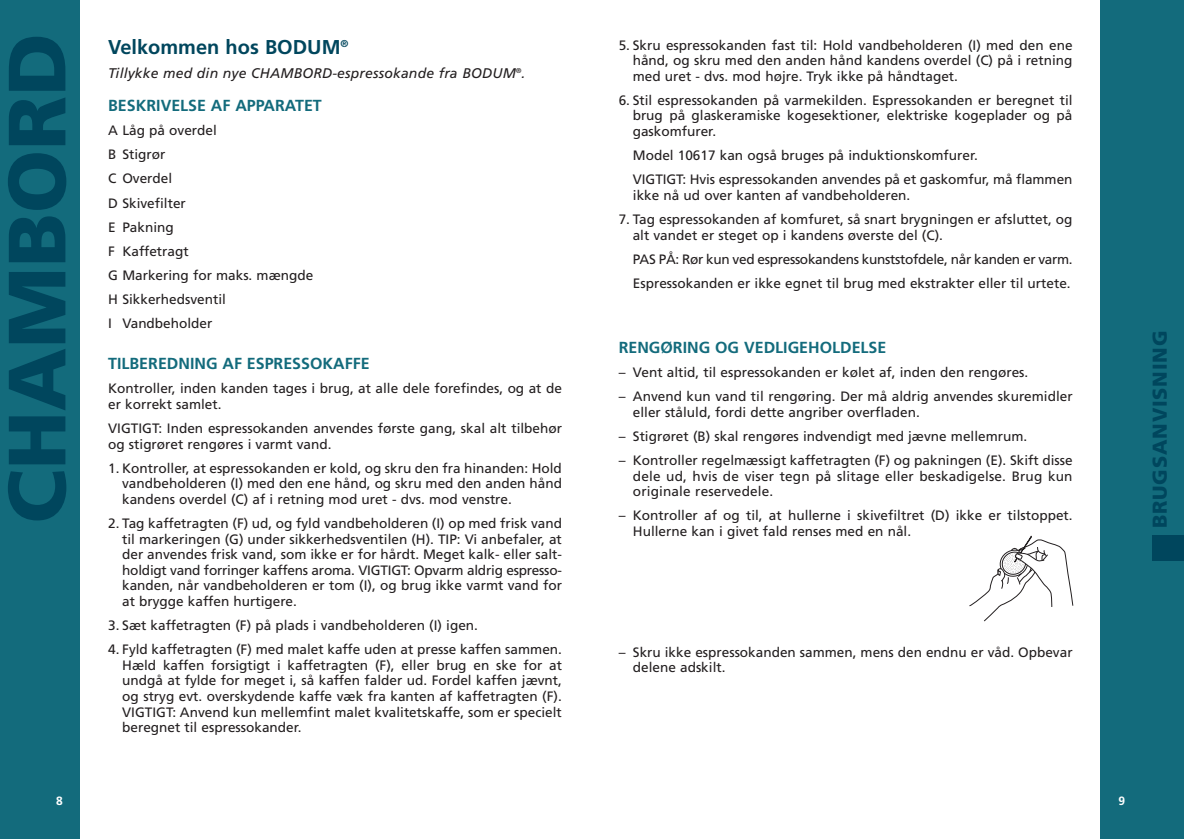
<style>
.page{position:relative;width:1184px;height:839px;background:#fff}
.page>*{position:absolute;margin:0;border:0;box-sizing:border-box;transform-origin:0 0}
.t1{font:900 81px "Frutiger";color:#00465d}
.t2{font:700 20px "Frutiger";color:#00465d}
.t3{font:900 20px "Frutiger";letter-spacing:.045em;color:#00465d}
.t4{font:700 16px "Frutiger";color:#136b7c}
.t5{font:italic 14px "Frutiger";letter-spacing:.01em;color:#231f20}
.t6{font:13.6px/15.6px "Frutiger";color:#231f20}
.t7{font:700 12px "Frutiger";color:#fff}
</style>
<div class="page">
<div style="left:1100px;top:0;width:83px;height:839px;background:#136b7c"></div>
<div style="left:1151px;top:535px;width:32px;height:26px;background:#00465d"></div>
<div style="left:0;top:0;width:80px;height:839px;background:#136b7c"></div>
<svg style="left:969px;top:535px;width:103px;height:86px"></svg>
<h1 class="t1" style="left:-12px;top:524px;width:492px;rotate:-90deg">CHAMBORD</h1>
<p class="t7" style="left:56px;top:794px;width:8px">8</p>
<h2 class="t2" style="left:108px;top:36px;width:242px">Velkommen hos BODUM<sup>®</sup></h2>
<p class="t5" style="left:108px;top:65px;width:419px">Tillykke med din nye CHAMBORD-espressokande fra BODUM<sup>®</sup>.</p>
<p class="t4" style="left:108px;top:96px;width:215px">BESKRIVELSE AF APPARATET</p>
<p class="t6" style="left:108px;top:118px;width:207px;line-height:24.2px">A Låg på overdel<br>B Stigrør<br>C Overdel<br>D Skivefilter<br>E Pakning<br>F Kaffetragt<br>G Markering for maks. mængde<br>H Sikkerhedsventil<br>I Vandbeholder</p>
<p class="t4" style="left:108px;top:354px;width:263px">TILBEREDNING AF ESPRESSOKAFFE</p>
<p class="t6" style="left:108px;top:381px;width:455px">Kontroller, inden kanden tages i brug, at alle dele forefindes, og at de er korrekt samlet.</p>
<p class="t6" style="left:108px;top:420px;width:455px">VIGTIGT: Inden espressokanden anvendes første gang, skal alt tilbehør og stigrøret rengøres i varmt vand.</p>
<p class="t6" style="left:122px;top:460px;width:441px;text-align:justify;text-indent:-14px">1. Kontroller, at espressokanden er kold, og skru den fra hinanden: Hold vandbeholderen (I) med den ene hånd, og skru med den anden hånd kandens overdel (C) af i retning mod uret - dvs. mod venstre.</p>
<p class="t6" style="left:122px;top:515px;width:441px;text-align:justify;text-indent:-14px">2. Tag kaffetragten (F) ud, og fyld vandbeholderen (I) op med frisk vand til markeringen (G) under sikkerhedsventilen (H). TIP: Vi anbefaler, at der anvendes frisk vand, som ikke er for hårdt. Meget kalk- eller salt&shy;holdigt vand forringer kaffens aroma. VIGTIGT: Opvarm aldrig espresso&shy;kanden, når vandbeholderen er tom (I), og brug ikke varmt vand for at brygge kaffen hurtigere.</p>
<p class="t6" style="left:108px;top:617px;width:371px">3. Sæt kaffetragten (F) på plads i vandbeholderen (I) igen.</p>
<p class="t6" style="left:122px;top:641px;width:441px;text-align:justify;text-indent:-14px">4. Fyld kaffetragten (F) med malet kaffe uden at presse kaffen sammen.<br>Hæld kaffen forsigtigt i kaffetragten (F), eller brug en ske for at undgå at fylde for meget i, så kaffen falder ud. Fordel kaffen jævnt, og stryg evt. overskydende kaffe væk fra kanten af kaffetragten (F).<br>VIGTIGT: Anvend kun mellemfint malet kvalitetskaffe, som er specielt beregnet til espressokander.</p>
<p class="t6" style="left:632px;top:37px;width:441px;text-align:justify;text-indent:-14px">5. Skru espressokanden fast til: Hold vandbeholderen (I) med den ene hånd, og skru med den anden hånd kandens overdel (C) på i retning med uret - dvs. mod højre. Tryk ikke på håndtaget.</p>
<p class="t6" style="left:632px;top:92px;width:441px;text-align:justify;text-indent:-14px">6. Stil espressokanden på varmekilden. Espressokanden er beregnet til brug på glaskeramiske kogesektioner, elektriske kogeplader og på gaskomfurer.</p>
<p class="t6" style="left:633px;top:143px;width:441px;line-height:24.2px">Model 10617 kan også bruges på induktionskomfurer.<br>VIGTIGT: Hvis espressokanden anvendes på et gaskomfur, må flammen</p>
<p class="t6" style="left:633px;top:187px;width:279px">ikke nå ud over kanten af vandbeholderen.</p>
<p class="t6" style="left:632px;top:211px;width:441px;text-indent:-14px">7. Tag espressokanden af komfuret, så snart brygningen er afsluttet, og alt vandet er steget op i kandens øverste del (C).</p>
<p class="t6" style="left:633px;top:247px;width:441px;line-height:24.2px">PAS PÅ: Rør kun ved espressokandens kunststofdele, når kanden er varm.<br>Espressokanden er ikke egnet til brug med ekstrakter eller til urtete.</p>
<p class="t4" style="left:618px;top:338px;width:269px">RENGØRING OG VEDLIGEHOLDELSE</p>
<p class="t6" style="left:618px;top:364px;width:411px">– Vent altid, til espressokanden er kølet af, inden den rengøres.</p>
<p class="t6" style="left:633px;top:389px;width:441px;text-indent:-14px">– Anvend kun vand til rengøring. Der må aldrig anvendes skuremidler eller ståluld, fordi dette angriber overfladen.</p>
<p class="t6" style="left:618px;top:428px;width:410px">– Stigrøret (B) skal rengøres indvendigt med jævne mellemrum.</p>
<p class="t6" style="left:633px;top:452px;width:441px;text-align:justify;text-indent:-14px">– Kontroller regelmæssigt kaffetragten (F) og pakningen (E). Skift disse dele ud, hvis de viser tegn på slitage eller beskadigelse. Brug kun originale reservedele.</p>
<p class="t6" style="left:633px;top:508px;width:441px;text-indent:-14px">– Kontroller af og til, at hullerne i skivefiltret (D) ikke er tilstoppet.<br>Hullerne kan i givet fald renses med en nål.</p>
<p class="t6" style="left:633px;top:644px;width:441px;text-indent:-14px">– Skru ikke espressokanden sammen, mens den endnu er våd. Opbevar delene adskilt.</p>
<h2 class="t3" style="left:1147px;top:528px;width:199px;rotate:-90deg">BRUGSANVISNING</h2>
<p class="t7" style="left:1118px;top:794px;width:8px">9</p>
</div>
